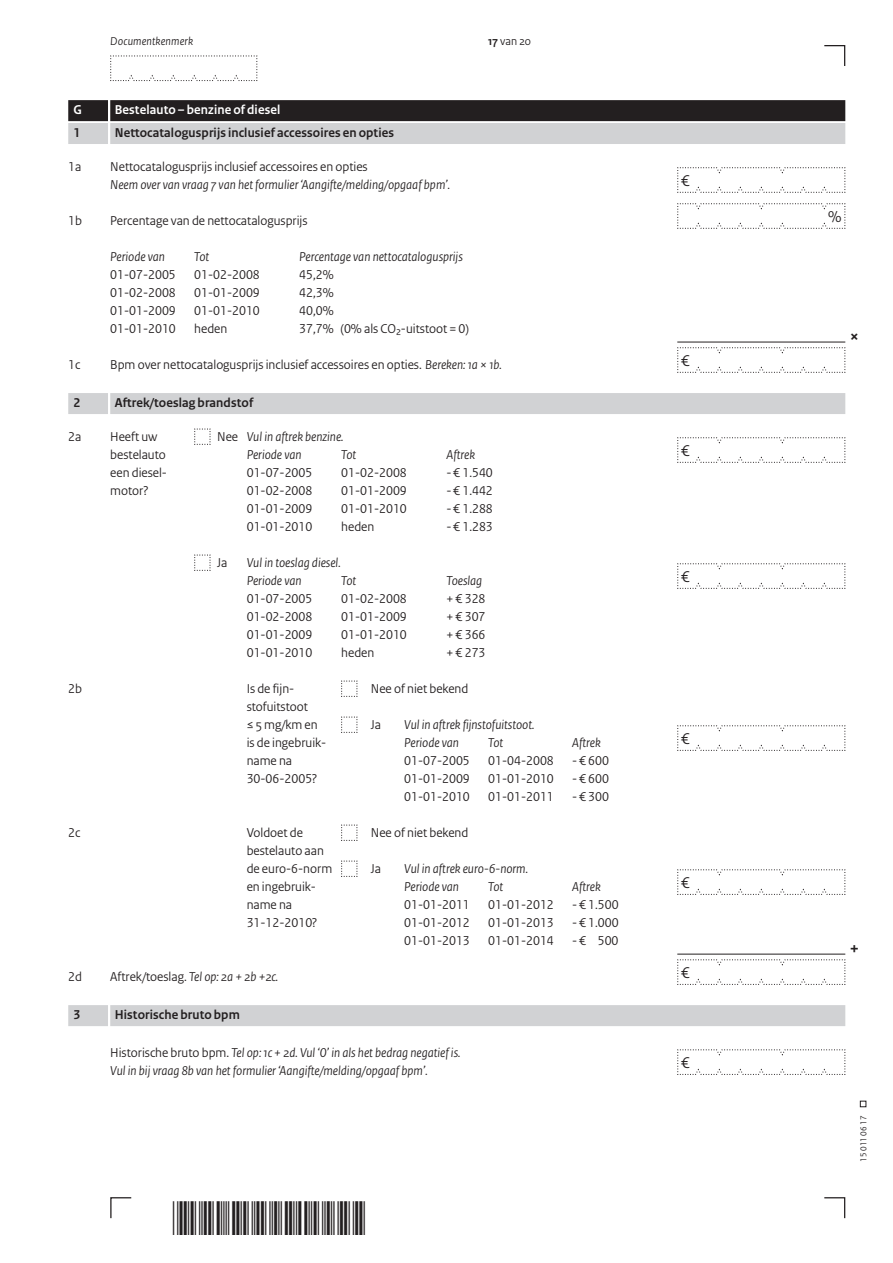
<style>
.page{position:relative;width:893px;height:1263px;background:#fff}
.page>*{position:absolute;margin:0;border:0;box-sizing:border-box;transform-origin:0 0}
.t1{font:700 18px "Rijksoverheid Sans Heading";color:#231f20}
.t2{font:16.5px "Rijksoverheid Sans Heading";color:#231f20}
.t3{font:13.5px/18px "Rijksoverheid Sans Heading";color:#231f20;text-align:justify}
.t4{font:italic 13.5px/18px "Rijksoverheid Sans Heading";color:#231f20}
.t5{font:700 13.5px "Rijksoverheid Sans Heading";letter-spacing:.01em;color:#231f20}
.t6{font:700 13.5px "Rijksoverheid Sans Heading";letter-spacing:.01em;color:#fff}
.t7{font:italic 12px "Rijksoverheid Sans Heading";letter-spacing:.015em;color:#231f20}
.t8{font:12px "Rijksoverheid Sans Heading";color:#231f20}
.t9{font:9px "Rijksoverheid Sans Heading";color:#231f20}
.s1{font-weight:700}
.s2{font-style:italic}
.s3{font-style:normal}
</style>
<div class="page">
<svg style="left:824px;top:1197px;width:22px;height:22px"></svg>
<svg style="left:110px;top:1197px;width:22px;height:22px"></svg>
<svg style="left:824px;top:45px;width:22px;height:21px"></svg>
<svg style="left:860px;top:1101px;width:6px;height:6px"></svg>
<div style="left:110px;top:100px;width:735px;height:21px;background:#231f20"></div>
<div style="left:68px;top:100px;width:40px;height:21px;background:#231f20"></div>
<div style="left:110px;top:123px;width:735px;height:21px;background:#d1d2d4"></div>
<div style="left:68px;top:123px;width:40px;height:21px;background:#d1d2d4"></div>
<div style="left:110px;top:393px;width:735px;height:21px;background:#d1d2d4"></div>
<div style="left:68px;top:393px;width:40px;height:21px;background:#d1d2d4"></div>
<div style="left:110px;top:1005px;width:735px;height:21px;background:#d1d2d4"></div>
<div style="left:68px;top:1005px;width:40px;height:21px;background:#d1d2d4"></div>
<svg style="left:677px;top:167px;width:169px;height:26px"></svg>
<svg style="left:677px;top:203px;width:169px;height:26px"></svg>
<hr style="left:677px;top:342px;width:168px;height:1px;background:#231f20">
<svg style="left:677px;top:347px;width:169px;height:26px"></svg>
<svg style="left:194px;top:428px;width:17px;height:17px"></svg>
<svg style="left:677px;top:437px;width:169px;height:26px"></svg>
<svg style="left:194px;top:554px;width:17px;height:17px"></svg>
<svg style="left:677px;top:563px;width:169px;height:26px"></svg>
<svg style="left:341px;top:680px;width:17px;height:17px"></svg>
<svg style="left:341px;top:716px;width:17px;height:17px"></svg>
<svg style="left:677px;top:725px;width:169px;height:26px"></svg>
<svg style="left:341px;top:824px;width:17px;height:17px"></svg>
<svg style="left:341px;top:860px;width:17px;height:17px"></svg>
<svg style="left:677px;top:869px;width:169px;height:26px"></svg>
<hr style="left:677px;top:954px;width:168px;height:1px;background:#231f20">
<svg style="left:677px;top:959px;width:169px;height:26px"></svg>
<svg style="left:677px;top:1049px;width:169px;height:26px"></svg>
<svg style="left:110px;top:55px;width:148px;height:26px"></svg>
<p class="t7" style="left:110px;top:34px;width:84px">Documentkenmerk</p>
<p class="t8" style="left:488px;top:34px;width:44px"><span class="s1">17</span> van 20</p>
<p class="t6" style="left:74px;top:102px;width:10px">G</p>
<p class="t6" style="left:115px;top:102px;width:167px">Bestelauto – benzine of diesel</p>
<p class="t5" style="left:74px;top:125px;width:8px">1</p>
<p class="t5" style="left:115px;top:125px;width:281px">Nettocatalogusprijs inclusief accessoires en opties</p>
<p class="t3" style="left:68px;top:158px;width:15px">1a</p>
<p class="t3" style="left:110px;top:158px;width:259px">Nettocatalogusprijs inclusief accessoires en opties</p>
<p class="t4" style="left:110px;top:176px;width:341px">Neem over van vraag 7 van het formulier ‘Aangifte/melding/opgaaf bpm’.</p>
<p class="t2" style="left:681px;top:171px;width:10px">€</p>
<p class="t3" style="left:68px;top:212px;width:15px">1b</p>
<p class="t3" style="left:110px;top:212px;width:199px">Percentage van de nettocatalogusprijs</p>
<p class="t2" style="left:828px;top:207px;width:15px">%</p>
<p class="t4" style="left:110px;top:248px;width:56px">Periode van</p>
<p class="t4" style="left:194px;top:248px;width:17px">Tot</p>
<p class="t4" style="left:299px;top:248px;width:165px">Percentage van nettocatalogusprijs</p>
<p class="t3" style="left:110px;top:266px;width:67px">01-07-2005</p>
<p class="t3" style="left:194px;top:266px;width:67px">01-02-2008</p>
<p class="t3" style="left:299px;top:266px;width:36px">45,2%</p>
<p class="t3" style="left:110px;top:284px;width:67px">01-02-2008</p>
<p class="t3" style="left:194px;top:284px;width:67px">01-01-2009</p>
<p class="t3" style="left:299px;top:284px;width:36px">42,3%</p>
<p class="t3" style="left:110px;top:302px;width:67px">01-01-2009</p>
<p class="t3" style="left:194px;top:302px;width:67px">01-01-2010</p>
<p class="t3" style="left:299px;top:302px;width:36px">40,0%</p>
<p class="t3" style="left:110px;top:320px;width:67px">01-01-2010</p>
<p class="t3" style="left:194px;top:320px;width:35px">heden</p>
<p class="t3" style="left:299px;top:320px;width:171px">37,7% (0% als CO2-uitstoot = 0)</p>
<p class="t3" style="left:68px;top:356px;width:14px">1c</p>
<p class="t3" style="left:110px;top:356px;width:393px">Bpm over nettocatalogusprijs inclusief accessoires en opties. <span class="s2">Bereken: 1a × 1b.</span></p>
<p class="t2" style="left:681px;top:351px;width:10px">€</p>
<p class="t5" style="left:74px;top:395px;width:8px">2</p>
<p class="t5" style="left:115px;top:395px;width:140px">Aftrek/toeslag brandstof</p>
<p class="t3" style="left:68px;top:428px;width:15px">2a</p>
<p class="t3" style="left:110px;top:428px;width:57px;text-align:left">Heeft uw bestelauto een diesel&shy;motor?</p>
<p class="t4" style="left:247px;top:428px;width:98px;text-indent:-30px"><span class="s3">Nee</span> Vul in aftrek benzine.<br>Periode van</p>
<p class="t2" style="left:681px;top:441px;width:10px">€</p>
<p class="t4" style="left:446px;top:446px;width:30px">Aftrek</p>
<p class="t3" style="left:446px;top:464px;width:48px">-€ 1.540 -€ 1.442 -€ 1.288 -€ 1.283</p>
<p class="t4" style="left:341px;top:446px;width:17px">Tot</p>
<p class="t3" style="left:341px;top:464px;width:67px">01-02-2008<br>01-01-2009<br>01-01-2010 heden</p>
<p class="t3" style="left:247px;top:464px;width:67px">01-07-2005<br>01-02-2008<br>01-01-2009<br>01-01-2010</p>
<h1 class="t1" style="left:850px;top:326px;width:11px">×</h1>
<p class="t3" style="left:217px;top:554px;width:12px">Ja</p>
<p class="t4" style="left:247px;top:554px;width:95px">Vul in toeslag diesel.<br>Periode van</p>
<p class="t3" style="left:247px;top:590px;width:67px">01-07-2005<br>01-02-2008<br>01-01-2009<br>01-01-2010</p>
<p class="t4" style="left:341px;top:572px;width:17px">Tot</p>
<p class="t3" style="left:341px;top:590px;width:67px">01-02-2008<br>01-01-2009<br>01-01-2010 heden</p>
<p class="t4" style="left:446px;top:572px;width:37px">Toeslag</p>
<p class="t3" style="left:446px;top:590px;width:41px">+ € 328 + € 307 + € 366 + € 273</p>
<p class="t2" style="left:681px;top:567px;width:10px">€</p>
<p class="t3" style="left:68px;top:680px;width:15px">2b</p>
<p class="t3" style="left:247px;top:680px;width:79px;text-align:left">Is de fijn&shy;stofuitstoot<br>≤ 5 mg/km en is de ingebruik&shy;name na<br>30‑06‑2005?</p>
<p class="t3" style="left:371px;top:680px;width:99px">Nee of niet bekend</p>
<p class="t3" style="left:371px;top:716px;width:12px">Ja</p>
<p class="t4" style="left:404px;top:716px;width:132px">Vul in aftrek fijnstofuitstoot.<br>Periode van</p>
<p class="t3" style="left:404px;top:752px;width:67px">01-07-2005<br>01-01-2009<br>01-01-2010</p>
<p class="t4" style="left:488px;top:734px;width:17px">Tot</p>
<p class="t3" style="left:488px;top:752px;width:67px">01-04-2008<br>01-01-2010<br>01-01-2011</p>
<p class="t3" style="left:68px;top:824px;width:14px">2c</p>
<p class="t3" style="left:247px;top:824px;width:87px;text-align:left">Voldoet de bestelauto aan de euro‑6‑norm en ingebruik&shy;name na<br>31‑12‑2010?</p>
<p class="t3" style="left:371px;top:824px;width:99px">Nee of niet bekend</p>
<p class="t3" style="left:371px;top:860px;width:12px">Ja</p>
<p class="t4" style="left:404px;top:860px;width:125px">Vul in aftrek euro-6-norm.<br>Periode van</p>
<p class="t3" style="left:404px;top:896px;width:67px">01-01-2011<br>01-01-2012<br>01-01-2013</p>
<p class="t4" style="left:488px;top:878px;width:17px">Tot</p>
<p class="t3" style="left:488px;top:896px;width:67px">01-01-2012<br>01-01-2013<br>01-01-2014</p>
<p class="t4" style="left:572px;top:734px;width:30px">Aftrek</p>
<p class="t3" style="left:572px;top:752px;width:38px">-€600 -€600 -€300</p>
<p class="t4" style="left:572px;top:878px;width:30px">Aftrek</p>
<p class="t3" style="left:572px;top:896px;width:48px">-€ 1.500 -€ 1.000 -€ 500</p>
<p class="t2" style="left:681px;top:729px;width:10px">€</p>
<p class="t2" style="left:681px;top:873px;width:10px">€</p>
<p class="t3" style="left:68px;top:968px;width:15px">2d</p>
<p class="t3" style="left:110px;top:968px;width:170px">Aftrek/toeslag. <span class="s2">Tel op: 2a + 2b +2c.</span></p>
<p class="t2" style="left:681px;top:963px;width:10px">€</p>
<p class="t5" style="left:74px;top:1007px;width:8px">3</p>
<p class="t5" style="left:115px;top:1007px;width:127px">Historische bruto bpm</p>
<p class="t4" style="left:110px;top:1044px;width:352px"><span class="s3">Historische bruto bpm.</span> Tel op: 1c + 2d. Vul ‘0’ in als het bedrag negatief is.<br>Vul in bij vraag 8b van het formulier ‘Aangifte/melding/opgaaf bpm’.</p>
<p class="t2" style="left:681px;top:1053px;width:10px">€</p>
<h1 class="t1" style="left:850px;top:938px;width:11px">+</h1>
<p class="t9" style="left:858px;top:1161px;width:47px;rotate:-90deg">15 011 06 17</p>
</div>
